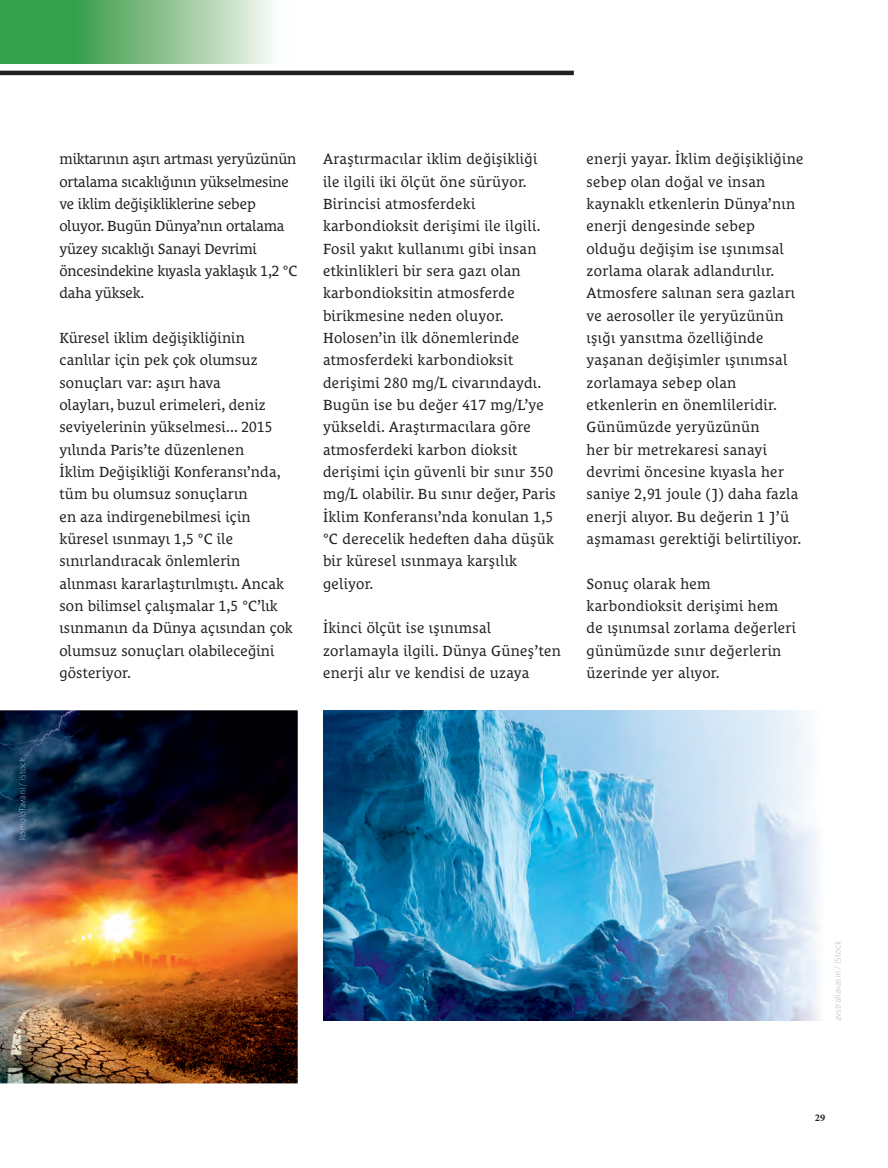
<style>
.page{position:relative;width:888px;height:1168px;background:#fff}
.page>*{position:absolute;margin:0;border:0;box-sizing:border-box;transform-origin:0 0}
.t1{font:15px/22.4px "Le Monde Courrier Pro";letter-spacing:.02em;color:#231f20}
.t2{font:15px/22.4px "Le Monde Courrier Pro";letter-spacing:-.01em;color:#231f20}
.t3{font:700 10.35px "Minion Pro";color:#231f20}
.t4{font:300 expanded 9px "Le Monde Sans Pro";letter-spacing:-.01em;color:#b6b7bb}
.t5{font:300 expanded 9px "Le Monde Sans Pro";letter-spacing:-.01em;color:#c0c7d5}
.t6{font:300 expanded 9px "Le Monde Sans Pro";color:#abb5c4}
.s1{color:#a2acbc}
.s2{color:#acb5c5}
.s3{color:#aab4c2}
.s4{color:#a3aebe}
.s5{color:#afb6c6}
.s6{color:#afb8c7}
.s7{color:#bac2cf}
</style>
<div class="page">
<hr style="left:0;top:71px;width:574px;height:4px;background:#231f20">
<svg style="left:0;top:0;width:271px;height:64px;background:#7abc84"></svg>
<img style="left:0;top:710px;width:298px;height:373px">
<img style="left:323px;top:710px;width:497px;height:310px">
<img style="left:19px;top:758px;width:8px;height:81px">
<p class="t5" style="left:19px;top:840px;width:84px;rotate:-90deg">Romo <span class="s1">a</span><span class="s2">vani</span> <span class="s3">i</span><span class="s4">/</span> <span class="s5">Stoc</span><span class="s6">k</span></p>
<p class="t6" style="left:19px;top:818px;width:13px;rotate:-90deg"><span class="s7">l</span>oT</p>
<p class="t2" style="left:59px;top:149px;width:239px">miktarının aşırı artması yeryüzünün ortalama sıcaklığının yükselmesine ve iklim değişikliklerine sebep oluyor. Bugün Dünya’nın ortalama yüzey sıcaklığı Sanayi Devrimi öncesindekine kıyasla yaklaşık 1,2 °C daha yüksek.</p>
<p class="t1" style="left:59px;top:328px;width:235px">Küresel iklim değişikliğinin canlılar için pek çok olumsuz sonuçları var: aşırı hava<br>olayları, buzul erimeleri, deniz seviyelerinin yükselmesi... 2015 yılında Paris’te düzenlenen<br>İklim Değişikliği Konferansı’nda, tüm bu olumsuz sonuçların<br>en aza indirgenebilmesi için küresel ısınmayı 1,5 °C ile sınırlandıracak önlemlerin alınması kararlaştırılmıştı. Ancak son bilimsel çalışmalar 1,5 °C’lık ısınmanın da Dünya açısından çok olumsuz sonuçları olabileceğini gösteriyor.</p>
<p class="t1" style="left:323px;top:149px;width:234px">Araştırmacılar iklim değişikliği ile ilgili iki ölçüt öne sürüyor.<br>Birincisi atmosferdeki karbondioksit derişimi ile ilgili.<br>Fosil yakıt kullanımı gibi insan etkinlikleri bir sera gazı olan karbondioksitin atmosferde birikmesine neden oluyor.<br>Holosen’in ilk dönemlerinde atmosferdeki karbondioksit derişimi 280 mg/L civarındaydı.<br>Bugün ise bu değer 417 mg/L’ye yükseldi. Araştırmacılara göre atmosferdeki karbon dioksit derişimi için güvenli bir sınır 350 mg/L olabilir. Bu sınır değer, Paris<br>İklim Konferansı’nda konulan 1,5 °C derecelik hedeften daha düşük bir küresel ısınmaya karşılık geliyor.</p>
<p class="t1" style="left:323px;top:618px;width:239px">İkinci ölçüt ise ışınımsal zorlamayla ilgili. Dünya Güneş’ten enerji alır ve kendisi de uzaya</p>
<p class="t1" style="left:586px;top:149px;width:218px">enerji yayar. İklim değişikliğine sebep olan doğal ve insan kaynaklı etkenlerin Dünya’nın enerji dengesinde sebep olduğu değişim ise ışınımsal zorlama olarak adlandırılır.<br>Atmosfere salınan sera gazları ve aerosoller ile yeryüzünün ışığı yansıtma özelliğinde yaşanan değişimler ışınımsal zorlamaya sebep olan etkenlerin en önemlileridir.<br>Günümüzde yeryüzünün<br>her bir metrekaresi sanayi devrimi öncesine kıyasla her saniye 2,91 joule (J) daha fazla enerji alıyor. Bu değerin 1 J’ü aşmaması gerektiği belirtiliyor.</p>
<p class="t1" style="left:586px;top:573px;width:211px">Sonuç olarak hem karbondioksit derişimi hem de ışınımsal zorlama değerleri günümüzde sınır değerlerin üzerinde yer alıyor.</p>
<p class="t4" style="left:834px;top:1020px;width:81px;rotate:-90deg">avstraliavasin / iStock</p>
<p class="t3" style="left:815px;top:1111px;width:12px">29</p>
</div>
